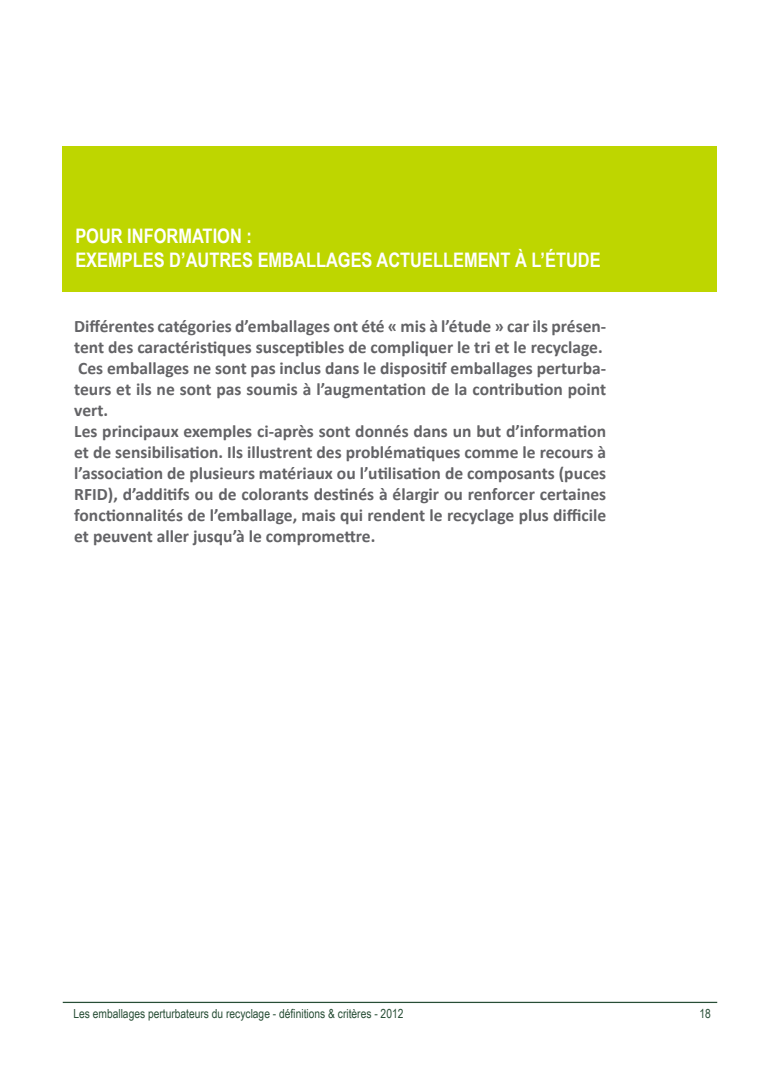
<style>
.page{position:relative;width:780px;height:1088px;background:#fff}
.page>*{position:absolute;margin:0;border:0;box-sizing:border-box;transform-origin:0 0}
.t1{font:700 20px "Arial Narrow";color:#fff}
.t2{font:700 17.5px/21px "Calibri";color:#636366;text-align:justify}
.t3{font:12.5px "Arial Narrow";color:#284e36}
</style>
<div class="page">
<hr style="left:63px;top:1002px;width:654px;height:1px;background:#284e36">
<div style="left:63px;top:146px;width:654px;height:145px;background:#bed600"></div>
<p class="t1" style="left:75px;top:220px;width:178px">POUR INFORMATION :</p>
<p class="t1" style="left:75px;top:244px;width:527px">EXEMPLES D’AUTRES EMBALLAGES ACTUELLEMENT À L’ÉTUDE</p>
<p class="t2" style="left:74px;top:314px;width:533px">Différentes catégories d’emballages ont été « mis à l’étude » car ils présen&shy;tent des caractéristiques susceptibles de compliquer le tri et le recyclage.</p>
<p class="t2" style="left:74px;top:356px;width:533px">Ces emballages ne sont pas inclus dans le dispositif emballages perturba&shy;teurs et ils ne sont pas soumis à l’augmentation de la contribution point vert.</p>
<p class="t2" style="left:74px;top:419px;width:533px">Les principaux exemples ci-après sont donnés dans un but d’information et de sensibilisation. Ils illustrent des problématiques comme le recours à l’association de plusieurs matériaux ou l’utilisation de composants (puces RFID), d’additifs ou de colorants destinés à élargir ou renforcer certaines fonctionnalités de l’emballage, mais qui rendent le recyclage plus difficile et peuvent aller jusqu’à le compromettre.</p>
<p class="t3" style="left:73px;top:1004px;width:331px">Les emballages perturbateurs du recyclage - définitions &amp; critères - 2012</p>
<p class="t3" style="left:699px;top:1004px;width:13px">18</p>
</div>
